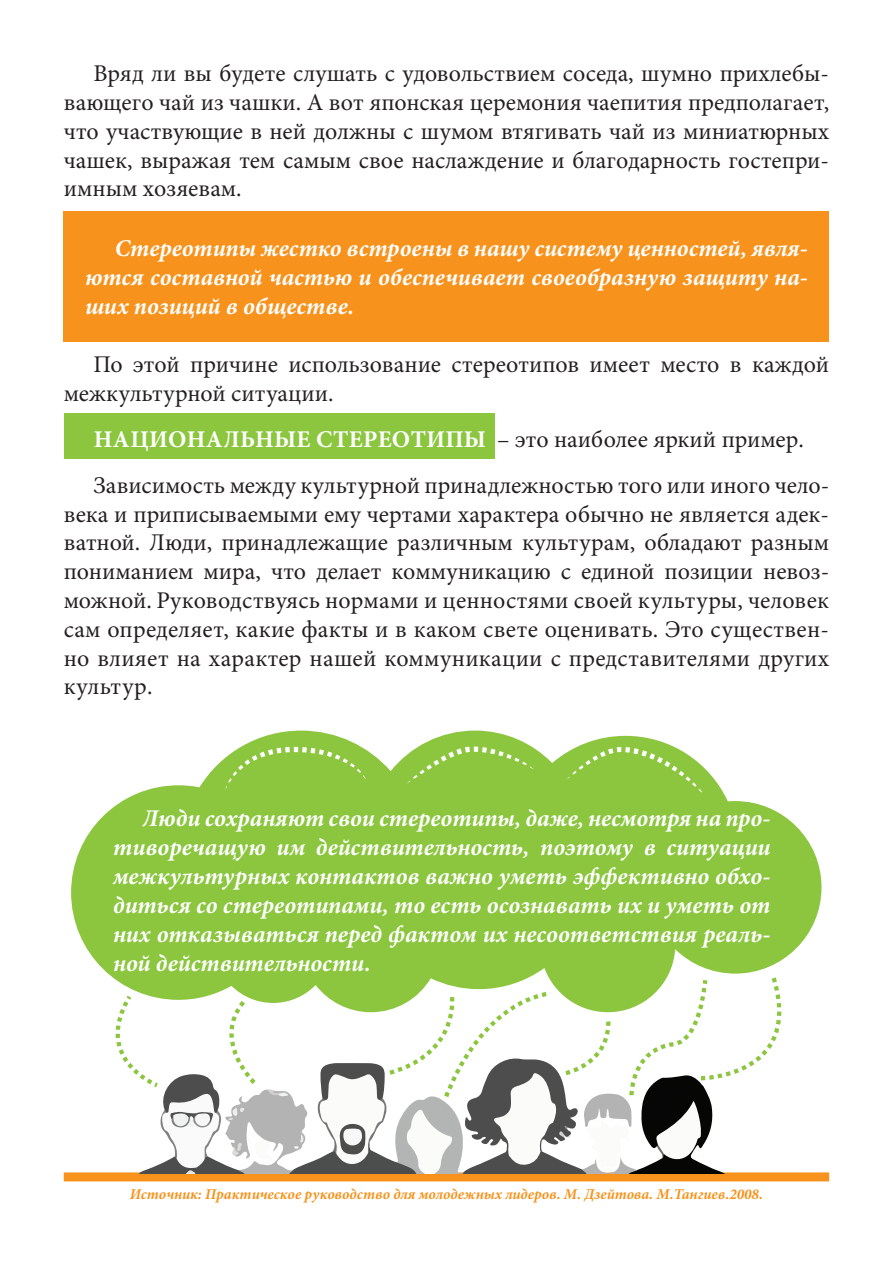
<style>
.page{position:relative;width:893px;height:1263px;background:#fff}
.page>*{position:absolute;margin:0;border:0;box-sizing:border-box;transform-origin:0 0}
.t1{font:24px/28.8px "Minion Pro";color:#231f20;text-align:justify}
.t2{font:italic 700 24px/28.8px "Minion Pro";color:#fff;text-align:justify}
.t3{font:italic 700 15px "Minion Pro";color:#f7931d}
.s1{font-weight:700;color:#fff}
</style>
<div class="page">
<div style="left:65px;top:413px;width:430px;height:46px;background:#8bc63e"></div>
<div style="left:64px;top:211px;width:765px;height:130px;background:#f7931d"></div>
<div style="left:64px;top:1172px;width:765px;height:9px;background:#f7931d"></div>
<svg style="left:71px;top:730px;width:750px;height:240px;fill:#8bc63e"></svg>
<svg style="left:100px;top:970px;width:706px;height:203px"></svg>
<svg style="left:225px;top:747px;width:141px;height:43px;background:#92c94a"></svg>
<svg style="left:407px;top:746px;width:127px;height:37px;background:#92c94a"></svg>
<svg style="left:566px;top:747px;width:140px;height:49px;background:#95cb50"></svg>
<p class="t1" style="left:64px;top:59px;width:767px;text-indent:30px">Вряд ли вы будете слушать с удовольствием соседа, шумно прихлебы&shy;вающего чай из чашки. А вот японская церемония чаепития предполагает, что участвующие в ней должны с шумом втягивать чай из миниатюрных чашек, выражая тем самым свое наслаждение и благодарность гостепри&shy;имным хозяевам.</p>
<p class="t2" style="left:85px;top:233px;width:724px;text-indent:30px">Стереотипы жестко встроены в нашу систему ценностей, явля&shy;ются составной частью и обеспечивает своеобразную защиту на&shy;ших позиций в обществе.</p>
<p class="t1" style="left:64px;top:350px;width:767px;text-indent:30px">По этой причине использование стереотипов имеет место в каждой межкультурной ситуации.</p>
<p class="t1" style="left:94px;top:417px;width:737px;line-height:45.8px"><span class="s1">НАЦИОНАЛЬНЫЕ СТЕРЕОТИПЫ</span> – это наиболее яркий пример.<br>Зависимость между культурной принадлежностью того или иного чело-</p>
<p class="t1" style="left:64px;top:500px;width:767px">века и приписываемыми ему чертами характера обычно не является адек&shy;ватной. Люди, принадлежащие различным культурам, обладают разным пониманием мира, что делает коммуникацию с единой позиции невоз&shy;можной. Руководствуясь нормами и ценностями своей культуры, человек сам определяет, какие факты и в каком свете оценивать. Это существен&shy;но влияет на характер нашей коммуникации с представителями других культур.</p>
<p class="t2" style="left:113px;top:804px;width:659px;text-indent:30px">Люди сохраняют свои стереотипы, даже, несмотря на про&shy;тиворечащую им действительность, поэтому в ситуации межкультурных контактов важно уметь эффективно обхо&shy;диться со стереотипами, то есть осознавать их и уметь от них отказываться перед фактом их несоответствия реаль&shy;ной действительности.</p>
<p class="t3" style="left:130px;top:1184px;width:634px">Источник: Практическое руководство для молодежных лидеров. М. Дзейтова. М.Тангиев.2008.</p>
</div>
